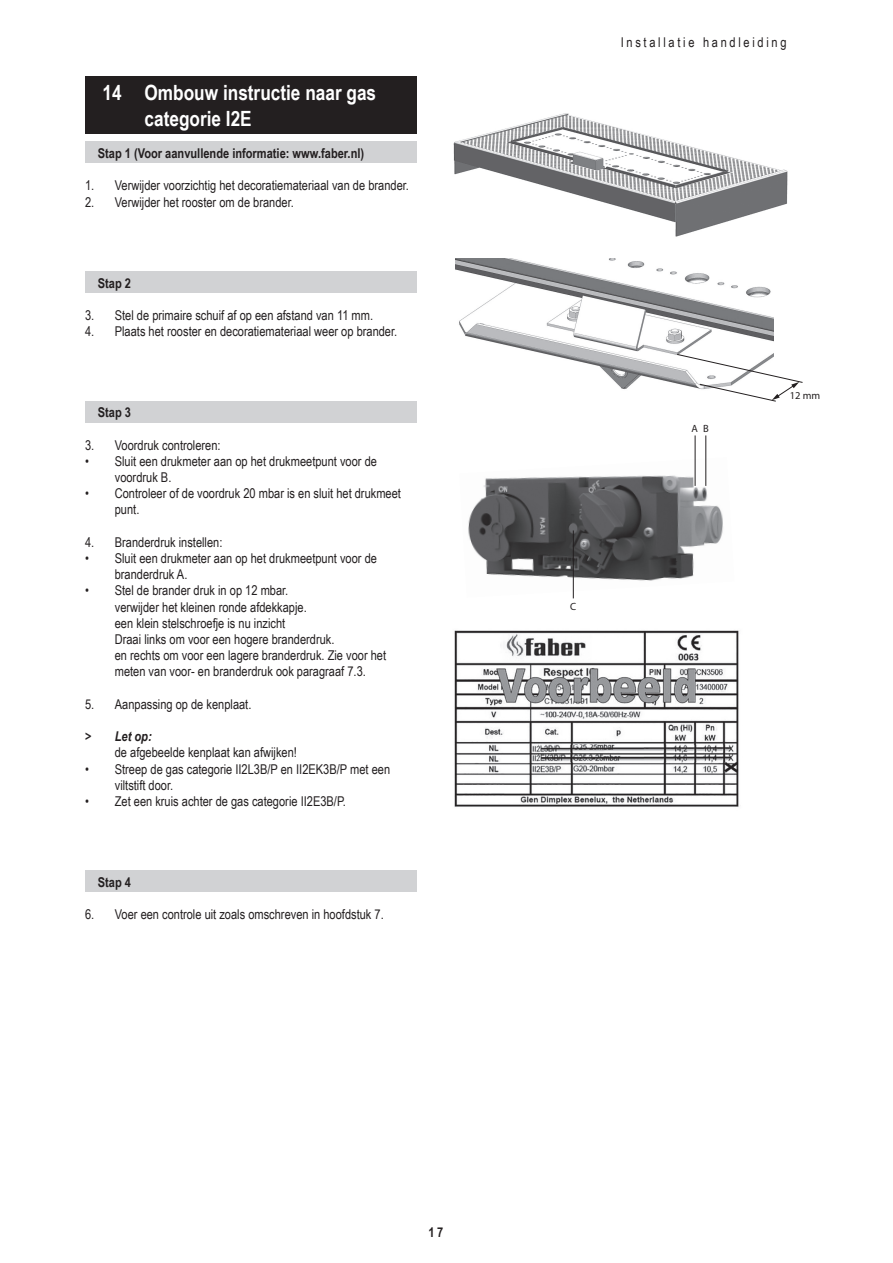
<style>
.page{position:relative;width:893px;height:1263px;background:#fff}
.page>*{position:absolute;margin:0;border:0;box-sizing:border-box;transform-origin:0 0}
.t1{font:700 21px/25.2px "Arial Narrow";color:#fff}
.t2{font:13.5px/16.2px "Arial Narrow";color:#231f20}
.t3{font:700 13.5px "Arial Narrow";color:#231f20}
.t4{font:13.5px "Arial Narrow";letter-spacing:.2em;color:#231f20}
.t5{font:italic 700 13.5px "Arial Narrow";color:#231f20}
.t6{font:10.5px "Myriad Pro";color:#231f20}
</style>
<div class="page">
<div style="left:85px;top:77px;width:332px;height:57px;background:#231f20"></div>
<div style="left:85px;top:142px;width:332px;height:21px;background:#d1d2d4"></div>
<div style="left:85px;top:271px;width:332px;height:21px;background:#d1d2d4"></div>
<div style="left:85px;top:401px;width:332px;height:21px;background:#d1d2d4"></div>
<div style="left:85px;top:871px;width:332px;height:21px;background:#d1d2d4"></div>
<img style="left:453px;top:113px;width:335px;height:124px">
<img style="left:455px;top:259px;width:318px;height:131px">
<svg style="left:676px;top:353px;width:127px;height:49px"></svg>
<img style="left:468px;top:457px;width:255px;height:141px">
<hr style="left:695px;top:435px;width:1px;height:51px;background:#231f20">
<hr style="left:573px;top:530px;width:1px;height:68px;background:#231f20">
<hr style="left:705px;top:435px;width:1px;height:51px;background:#231f20">
<img style="left:454px;top:630px;width:285px;height:177px">
<h1 class="t1" style="left:145px;top:79px;width:233px;text-indent:-42px">14 Ombouw instructie naar gas categorie I2E</h1>
<p class="t3" style="left:98px;top:143px;width:268px">Stap 1 (Voor aanvullende informatie: www.faber.nl)</p>
<p class="t2" style="left:85px;top:177px;width:325px">1. Verwijder voorzichtig het decoratiemateriaal van de brander.</p>
<p class="t2" style="left:85px;top:193px;width:210px">2. Verwijder het rooster om de brander.</p>
<p class="t3" style="left:98px;top:273px;width:35px">Stap 2</p>
<p class="t2" style="left:85px;top:307px;width:290px">3. Stel de primaire schuif af op een afstand van 11 mm.</p>
<p class="t2" style="left:85px;top:323px;width:314px">4. Plaats het rooster en decoratiemateriaal weer op brander.</p>
<p class="t3" style="left:98px;top:402px;width:35px">Stap 3</p>
<p class="t2" style="left:85px;top:436px;width:137px">3. Voordruk controleren:</p>
<p class="t2" style="left:115px;top:452px;width:264px;text-indent:-30px">• Sluit een drukmeter aan op het drukmeetpunt voor de voordruk B.</p>
<p class="t2" style="left:115px;top:485px;width:288px;text-indent:-30px">• Controleer of de voordruk 20 mbar is en sluit het drukmeet punt.</p>
<p class="t2" style="left:85px;top:533px;width:139px">4. Branderdruk instellen:</p>
<p class="t2" style="left:115px;top:550px;width:264px;text-indent:-30px">• Sluit een drukmeter aan op het drukmeetpunt voor de branderdruk A.</p>
<p class="t2" style="left:115px;top:582px;width:273px;text-indent:-30px">• Stel de brander druk in op 12 mbar.<br>verwijder het kleinen ronde afdekkapje.<br>een klein stelschroefje is nu inzicht<br>Draai links om voor een hogere branderdruk.<br>en rechts om voor een lagere branderdruk. Zie voor het meten van voor- en branderdruk ook paragraaf 7.3.</p>
<p class="t2" style="left:85px;top:695px;width:168px">5. Aanpassing op de kenplaat.</p>
<p class="t5" style="left:85px;top:726px;width:68px">&gt; Let op:</p>
<p class="t2" style="left:115px;top:744px;width:184px">de afgebeelde kenplaat kan afwijken!</p>
<p class="t2" style="left:115px;top:760px;width:277px;text-indent:-30px">• Streep de gas categorie II2L3B/P en II2EK3B/P met een viltstift door.</p>
<p class="t2" style="left:85px;top:793px;width:262px">• Zet een kruis achter de gas categorie II2E3B/P.</p>
<p class="t3" style="left:98px;top:872px;width:35px">Stap 4</p>
<p class="t2" style="left:85px;top:906px;width:300px">6. Voer een controle uit zoals omschreven in hoofdstuk 7.</p>
<p class="t3" style="left:428px;top:1221px;width:17px">17</p>
<p class="t4" style="left:621px;top:33px;width:167px">Installatie handleiding</p>
<p class="t6" style="left:570px;top:599px;width:8px">C</p>
<p class="t6" style="left:692px;top:422px;width:8px">A</p>
<p class="t6" style="left:703px;top:422px;width:7px">B</p>
<p class="t6" style="left:790px;top:389px;width:32px">12 mm</p>
</div>
